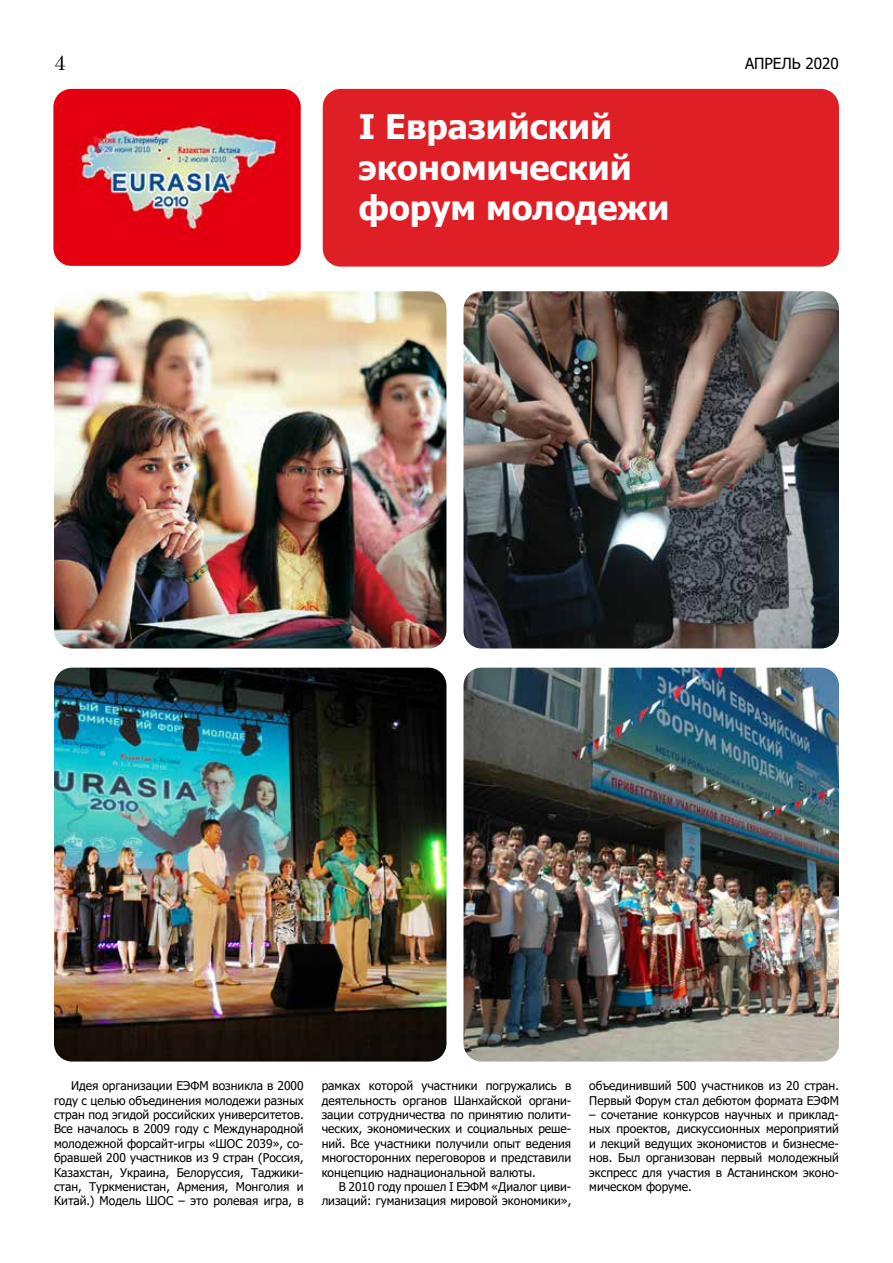
<style>
.page{position:relative;width:893px;height:1263px;background:#fff}
.page>*{position:absolute;margin:0;border:0;box-sizing:border-box;transform-origin:0 0}
.t1{font:700 33.75px/40.7px "Tahoma";color:#fff}
.t2{font:21px "Century";color:#000}
.t3{font:15.3px "Tahoma";color:#000}
.t4{font:12px/14.4px "Tahoma";color:#000;text-align:justify}
</style>
<div class="page">
<div style="left:323px;top:89px;width:516px;height:178px;background:#df1f26;border-radius:18px"></div>
<img style="left:53px;top:89px;width:248px;height:177px">
<img style="left:463px;top:668px;width:376px;height:393px">
<img style="left:463px;top:291px;width:376px;height:357px">
<img style="left:54px;top:668px;width:392px;height:393px">
<img style="left:54px;top:291px;width:392px;height:357px">
<h2 class="t2" style="left:54px;top:44px;width:13px">4</h2>
<p class="t3" style="left:745px;top:53px;width:95px">АПРЕЛЬ 2020</p>
<h1 class="t1" style="left:359px;top:108px;width:312px">I Евразийский экономический форум молодежи</h1>
<p class="t4" style="left:54px;top:1079px;width:251px;text-indent:17px">Идея организации ЕЭФМ возникла в 2000 году с целью объединения молодежи разных стран под эгидой российских университетов.<br>Все началось в 2009 году с Международной молодежной форсайт-игры «ШОС 2039», со&shy;бравшей 200 участников из 9 стран (Россия, Казахстан, Украина, Белоруссия, Таджики&shy;стан, Туркменистан, Армения, Монголия и Китай.) Модель ШОС – это ролевая игра, в</p>
<p class="t4" style="left:322px;top:1079px;width:251px">рамках которой участники погружались в деятельность органов Шанхайской органи&shy;зации сотрудничества по принятию полити&shy;ческих, экономических и социальных реше&shy;ний. Все участники получили опыт ведения многосторонних переговоров и представили концепцию наднациональной валюты.</p>
<p class="t4" style="left:322px;top:1180px;width:251px;text-align:right">В 2010 году прошел I ЕЭФМ «Диалог циви&shy;лизаций: гуманизация мировой экономики»,</p>
<p class="t4" style="left:589px;top:1079px;width:251px">объединивший 500 участников из 20 стран.<br>Первый Форум стал дебютом формата ЕЭФМ</p>
<p class="t4" style="left:589px;top:1108px;width:251px">– сочетание конкурсов научных и приклад&shy;ных проектов, дискуссионных мероприятий и лекций ведущих экономистов и бизнесме&shy;нов. Был организован первый молодежный экспресс для участия в Астанинском эконо&shy;мическом форуме.</p>
</div>
